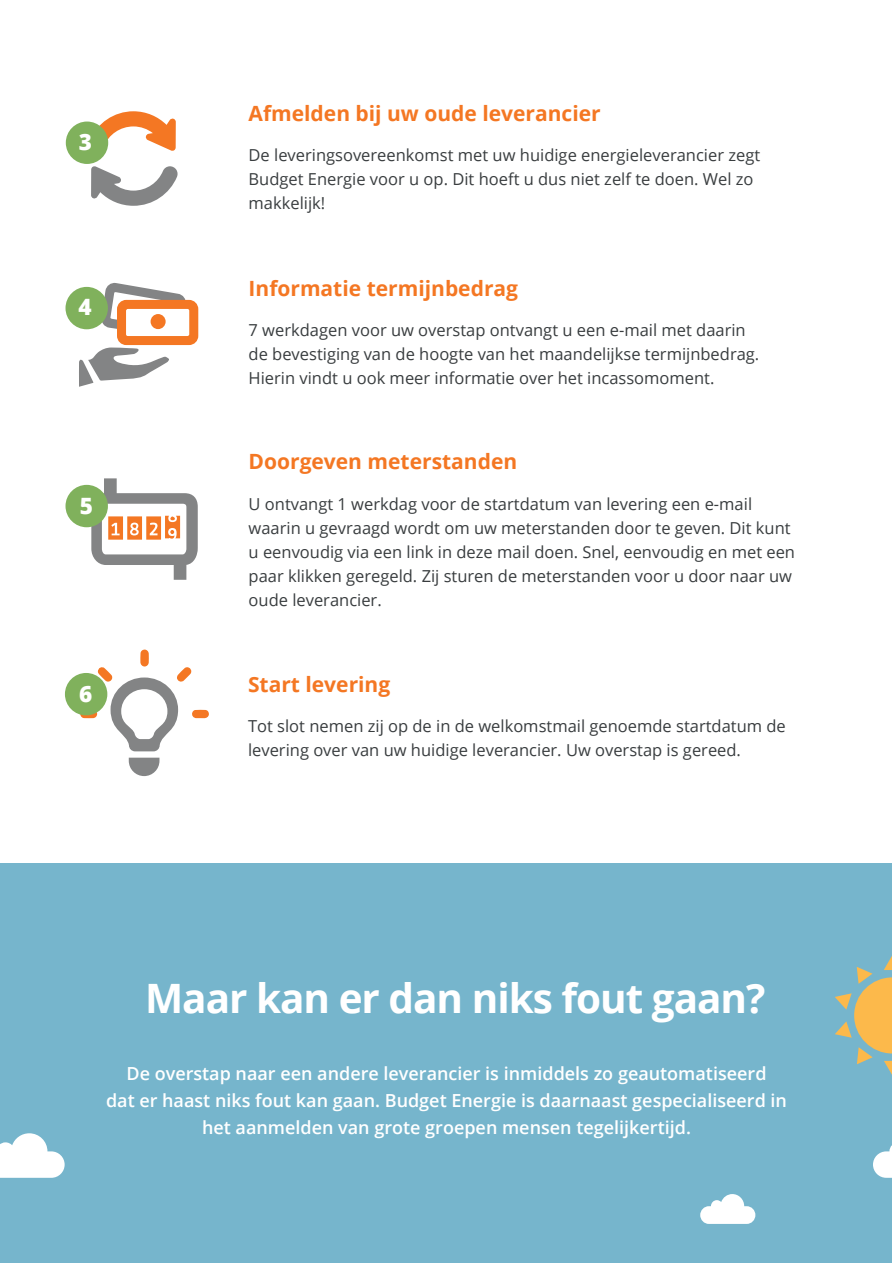
<style>
.page{position:relative;width:893px;height:1263px;background:#fff}
.page>*{position:absolute;margin:0;border:0;box-sizing:border-box;transform-origin:0 0}
.t1{font:700 40.5px "Open Sans";letter-spacing:-.025em;color:#fff}
.t2{font:800 22.5px "Open Sans";color:#fff}
.t3{font:700 21px "Open Sans";color:#f47723}
.t4{font:600 18px "Open Sans";color:#fff}
.t5{font:16.5px/24px "Open Sans";color:#393d3f}
</style>
<div class="page">
<div style="left:0;top:863px;width:893px;height:400px;background:#76b5cc"></div>
<svg style="left:835px;top:956px;width:57px;height:119px"></svg>
<svg style="left:0;top:1133px;width:65px;height:45px"></svg>
<svg style="left:700px;top:1194px;width:55px;height:30px"></svg>
<hr style="left:892px;top:0;width:1px;height:1263px;background:#fff">
<svg style="left:80px;top:649px;width:129px;height:127px"></svg>
<svg style="left:79px;top:282px;width:119px;height:105px"></svg>
<div style="left:151px;top:314px;width:15px;height:15px;background:#f47723;border-radius:50%"></div>
<svg style="left:89px;top:111px;width:87px;height:40px"></svg>
<svg style="left:91px;top:166px;width:87px;height:40px"></svg>
<div style="left:66px;top:122px;width:42px;height:42px;background:#80b15c;border-radius:50%"></div>
<div style="left:66px;top:287px;width:42px;height:42px;background:#80b15c;border-radius:50%"></div>
<svg style="left:91px;top:478px;width:107px;height:102px"></svg>
<div style="left:66px;top:485px;width:42px;height:42px;background:#80b15c;border-radius:50%"></div>
<div style="left:65px;top:673px;width:42px;height:42px;background:#80b15c;border-radius:50%"></div>
<svg style="left:873px;top:1145px;width:19px;height:33px"></svg>
<p class="t2" style="left:79px;top:124px;width:15px">3</p>
<p class="t2" style="left:79px;top:290px;width:15px">4</p>
<p class="t2" style="left:80px;top:489px;width:15px">5</p>
<p class="t3" style="left:249px;top:99px;width:354px">Afmelden bij uw oude leverancier</p>
<p class="t5" style="left:249px;top:143px;width:513px">De leveringsovereenkomst met uw huidige energieleverancier zegt<br>Budget Energie voor u op. Dit hoeft u dus niet zelf te doen. Wel zo</p>
<p class="t5" style="left:249px;top:191px;width:78px">makkelijk!</p>
<p class="t3" style="left:249px;top:273px;width:271px">Informatie termijnbedrag</p>
<p class="t5" style="left:249px;top:318px;width:499px">7 werkdagen voor uw overstap ontvangt u een e-mail met daarin</p>
<p class="t5" style="left:249px;top:342px;width:512px">de bevestiging van de hoogte van het maandelijkse termijnbedrag.</p>
<p class="t5" style="left:249px;top:366px;width:467px">Hierin vindt u ook meer informatie over het incassomoment.</p>
<p class="t3" style="left:249px;top:447px;width:270px">Doorgeven meterstanden</p>
<p class="t5" style="left:249px;top:491px;width:505px">U ontvangt 1 werkdag voor de startdatum van levering een e-mail</p>
<p class="t5" style="left:249px;top:515px;width:548px">waarin u gevraagd wordt om uw meterstanden door te geven. Dit kunt u eenvoudig via een link in deze mail doen. Snel, eenvoudig en met een paar klikken geregeld. Zij sturen de meterstanden voor u door naar uw oude leverancier.</p>
<p class="t2" style="left:79px;top:677px;width:15px">6</p>
<p class="t3" style="left:248px;top:669px;width:144px">Start levering</p>
<p class="t5" style="left:248px;top:714px;width:539px">Tot slot nemen zij op de in de welkomstmail genoemde startdatum de levering over van uw huidige leverancier. Uw overstap is gereed.</p>
<p class="t1" style="left:145px;top:970px;width:622px">Maar kan er dan niks fout gaan?</p>
<p class="t4" style="left:126px;top:1061px;width:642px">De overstap naar een andere leverancier is inmiddels zo geautomatiseerd</p>
<p class="t4" style="left:106px;top:1088px;width:682px">dat er haast niks fout kan gaan. Budget Energie is daarnaast gespecialiseerd in</p>
<p class="t4" style="left:202px;top:1115px;width:490px">het aanmelden van grote groepen mensen tegelijkertijd.</p>
</div>
